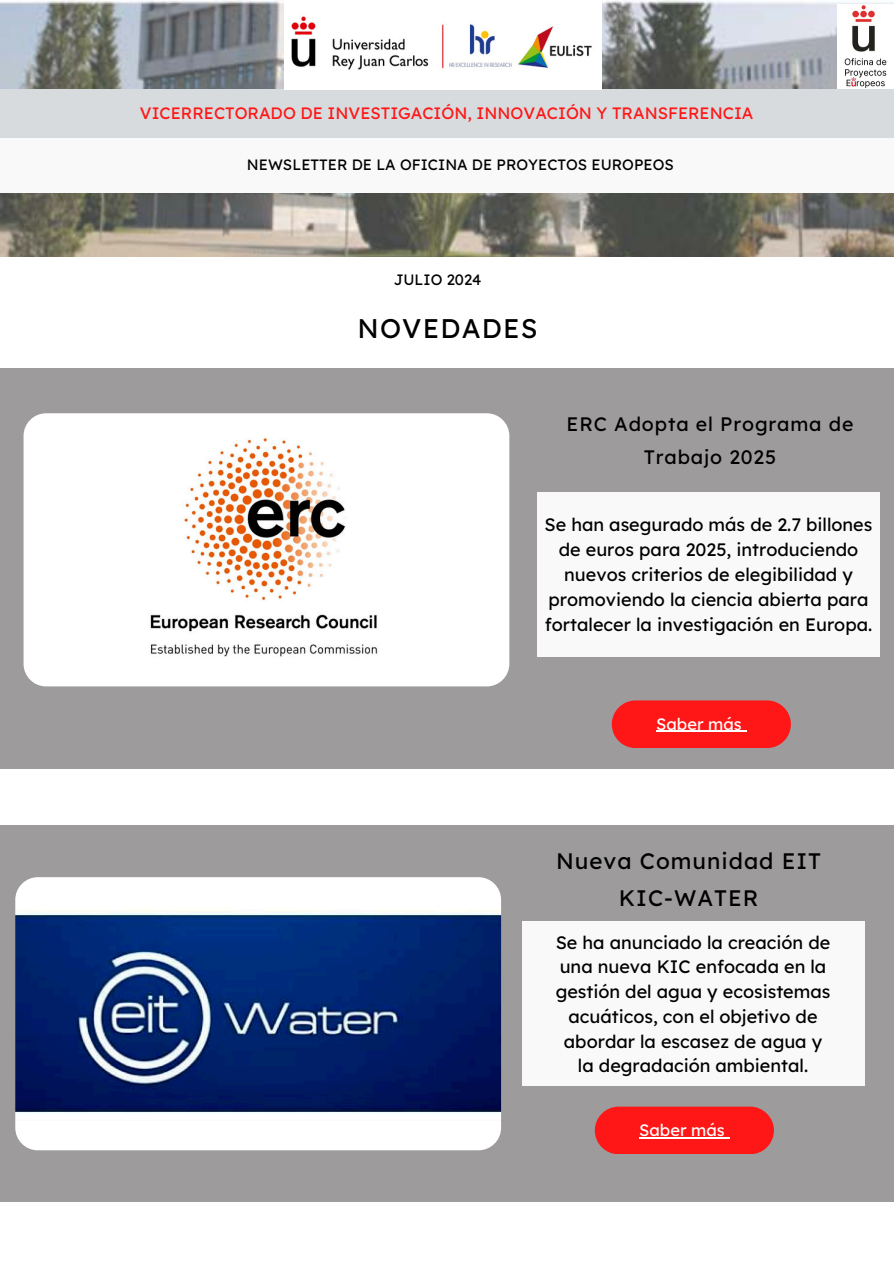
<style>
.page{position:relative;width:894px;height:1264px;background:#fff}
.page>*{position:absolute;margin:0;border:0;box-sizing:border-box;transform-origin:0 0}
.t1{font:26.85px "Lexend Deca";letter-spacing:.045em;color:#000}
.t2{font:22.5px/37.5px "Lexend Deca";letter-spacing:.045em;color:#000;text-align:center}
.t3{font:19.5px/32.7px "Lexend Deca";letter-spacing:.045em;color:#000;text-align:center}
.t4{font:18px/24.8px "Lexend Deca";color:#000;text-align:center}
.t5{font:16.5px "Lexend Deca";color:#ff1616}
.t6{font:16.5px "Lexend Deca";color:#fff}
.t7{font:15px "Lexend Deca";color:#000}
</style>
<div class="page">
<img style="left:0;top:0;width:893px;height:256px">
<div style="left:0;top:128px;width:893px;height:64px;background:#faf9f9"></div>
<div style="left:0;top:89px;width:893px;height:48px;background:#d7dbde"></div>
<img style="left:284px;top:0;width:317px;height:90px">
<img style="left:836px;top:4px;width:57px;height:85px">
<div style="left:0;top:368px;width:893px;height:401px;background:#9d9b9b"></div>
<img style="left:24px;top:413px;width:485px;height:273px;border-radius:23px">
<div style="left:611px;top:700px;width:179px;height:48px;background:#ff1616;border-radius:24px"></div>
<hr style="left:656px;top:730px;width:85px;height:2px;background:#fff">
<div style="left:537px;top:492px;width:342px;height:164px;background:#faf9f9"></div>
<div style="left:0;top:825px;width:893px;height:376px;background:#9d9b9b"></div>
<img style="left:15px;top:877px;width:486px;height:273px;border-radius:23px">
<div style="left:594px;top:1106px;width:179px;height:48px;background:#ff1616;border-radius:24px"></div>
<hr style="left:639px;top:1136px;width:85px;height:2px;background:#fff">
<div style="left:521px;top:921px;width:343px;height:164px;background:#faf9f9"></div>
<h4 class="t5" style="left:140px;top:103px;width:615px">VICERRECTORADO DE INVESTIGACIÓN, INNOVACIÓN Y TRANSFERENCIA</h4>
<p class="t7" style="left:247px;top:155px;width:428px">NEWSLETTER DE LA OFICINA DE PROYECTOS EUROPEOS</p>
<h4 class="t7" style="left:394px;top:270px;width:89px">JULIO 2024</h4>
<p class="t1" style="left:357px;top:311px;width:182px">NOVEDADES</p>
<p class="t3" style="left:566px;top:407px;width:288px">ERC Adopta el Programa de<br>Trabajo 2025</p>
<h3 class="t4" style="left:544px;top:512px;width:329px">Se han asegurado más de 2.7 billones de euros para 2025, introduciendo nuevos criterios de elegibilidad y promoviendo la ciencia abierta para fortalecer la investigación en Europa.</h3>
<h1 class="t6" style="left:656px;top:713px;width:87px">Saber más</h1>
<h2 class="t2" style="left:556px;top:841px;width:266px">Nueva Comunidad EIT<br>KIC-WATER</h2>
<h3 class="t4" style="left:555px;top:929px;width:276px">Se ha anunciado la creación de una nueva KIC enfocada en la gestión del agua y ecosistemas acuáticos, con el objetivo de abordar la escasez de agua y la degradación ambiental.</h3>
<p class="t6" style="left:639px;top:1119px;width:87px">Saber más</p>
</div>
